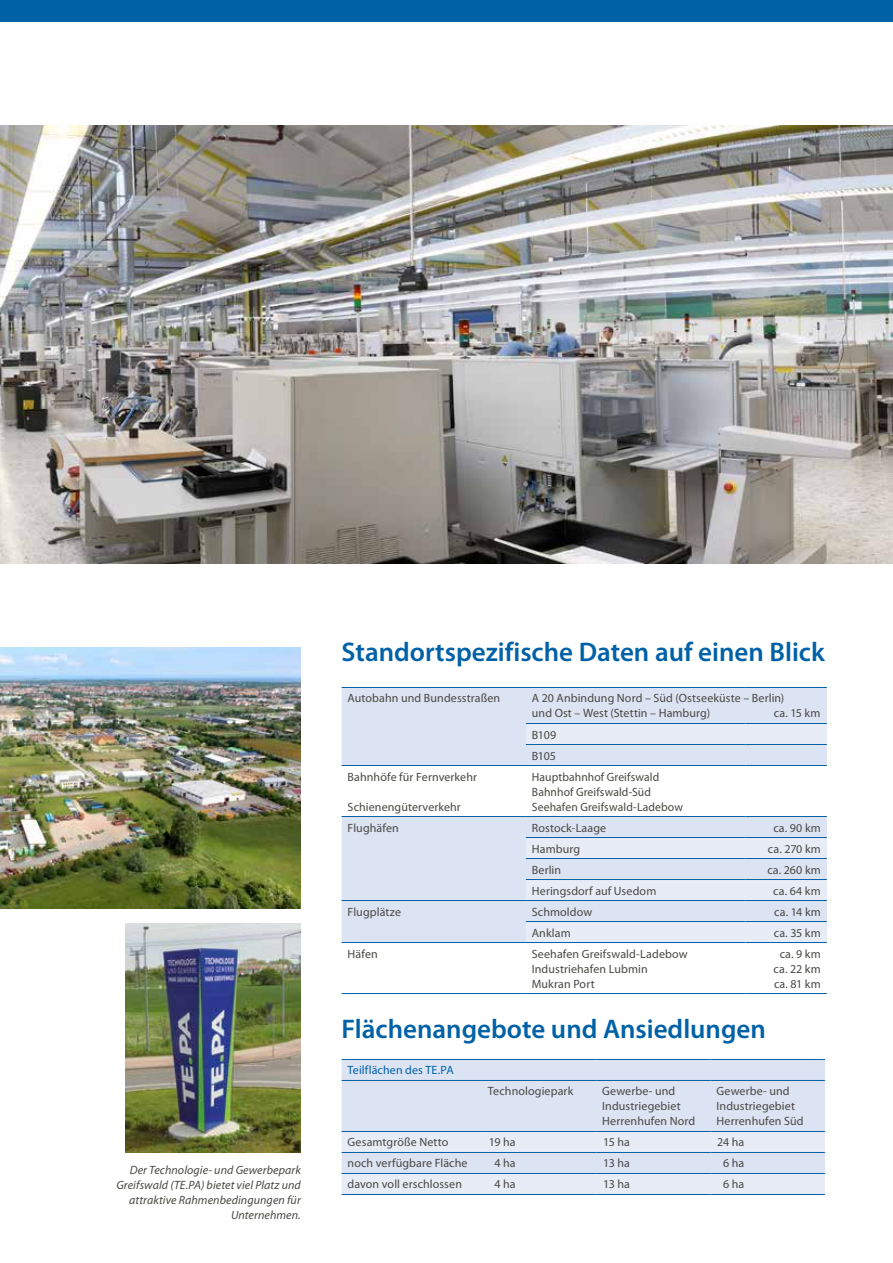
<style>
.page{position:relative;width:893px;height:1263px;background:#fff}
.page>*{position:absolute;margin:0;border:0;box-sizing:border-box;transform-origin:0 0}
.t1{font:600 27px "Myriad Pro";color:#0061a7}
.t2{font:12px/15px "Myriad Pro";letter-spacing:.01em;color:#494843}
.t3{font:italic 12px/15px "Myriad Pro";letter-spacing:.005em;color:#494843;text-align:right}
.t4{font:12px "Myriad Pro";letter-spacing:.01em;color:#0061a7}
.t5{font:12px/21px "Myriad Pro";letter-spacing:-.035em;color:#494843}
</style>
<div class="page">
<div style="left:0;top:0;width:893px;height:21px;background:#0061a7"></div>
<img style="left:0;top:125px;width:893px;height:438px">
<img style="left:126px;top:923px;width:175px;height:229px">
<div style="left:342px;top:688px;width:485px;height:77px;background:#dce3f3"></div>
<div style="left:526px;top:724px;width:301px;height:41px;background:#e3e8f5"></div>
<svg style="left:342px;top:817px;width:485px;height:125px;background:#dfe5f4"></svg>
<hr style="left:342px;top:687px;width:184px;height:1px;background:#0061a7">
<hr style="left:526px;top:687px;width:220px;height:1px;background:#0061a7">
<hr style="left:746px;top:687px;width:81px;height:1px;background:#0061a7">
<hr style="left:526px;top:723px;width:220px;height:1px;background:#0061a7">
<hr style="left:746px;top:723px;width:81px;height:1px;background:#0061a7">
<hr style="left:526px;top:744px;width:220px;height:1px;background:#0061a7">
<hr style="left:746px;top:744px;width:81px;height:1px;background:#0061a7">
<hr style="left:342px;top:765px;width:184px;height:1px;background:#0061a7">
<hr style="left:526px;top:765px;width:220px;height:1px;background:#0061a7">
<hr style="left:746px;top:765px;width:81px;height:1px;background:#0061a7">
<hr style="left:342px;top:816px;width:184px;height:1px;background:#0061a7">
<hr style="left:526px;top:816px;width:220px;height:1px;background:#0061a7">
<hr style="left:746px;top:816px;width:81px;height:1px;background:#0061a7">
<hr style="left:526px;top:837px;width:220px;height:1px;background:#0061a7">
<hr style="left:746px;top:837px;width:81px;height:1px;background:#0061a7">
<hr style="left:526px;top:858px;width:220px;height:1px;background:#0061a7">
<hr style="left:746px;top:858px;width:81px;height:1px;background:#0061a7">
<hr style="left:526px;top:879px;width:220px;height:1px;background:#0061a7">
<hr style="left:746px;top:879px;width:81px;height:1px;background:#0061a7">
<hr style="left:342px;top:900px;width:184px;height:1px;background:#0061a7">
<hr style="left:526px;top:900px;width:220px;height:1px;background:#0061a7">
<hr style="left:746px;top:900px;width:81px;height:1px;background:#0061a7">
<hr style="left:526px;top:921px;width:220px;height:1px;background:#0061a7">
<hr style="left:746px;top:921px;width:81px;height:1px;background:#0061a7">
<hr style="left:342px;top:942px;width:184px;height:1px;background:#0061a7">
<hr style="left:526px;top:942px;width:220px;height:1px;background:#0061a7">
<hr style="left:746px;top:942px;width:81px;height:1px;background:#0061a7">
<hr style="left:342px;top:993px;width:184px;height:1px;background:#0061a7">
<hr style="left:526px;top:993px;width:220px;height:1px;background:#0061a7">
<hr style="left:746px;top:993px;width:81px;height:1px;background:#0061a7">
<div style="left:342px;top:1060px;width:483px;height:71px;background:#dce3f3"></div>
<svg style="left:342px;top:1132px;width:483px;height:62px;background:#e3e8f5"></svg>
<hr style="left:342px;top:1152px;width:140px;height:1px;background:#0061a7">
<hr style="left:482px;top:1152px;width:114px;height:1px;background:#0061a7">
<hr style="left:596px;top:1152px;width:115px;height:1px;background:#0061a7">
<hr style="left:711px;top:1152px;width:114px;height:1px;background:#0061a7">
<hr style="left:342px;top:1173px;width:140px;height:1px;background:#0061a7">
<hr style="left:482px;top:1173px;width:114px;height:1px;background:#0061a7">
<hr style="left:596px;top:1173px;width:115px;height:1px;background:#0061a7">
<hr style="left:711px;top:1173px;width:114px;height:1px;background:#0061a7">
<hr style="left:342px;top:1194px;width:140px;height:1px;background:#0061a7">
<hr style="left:482px;top:1194px;width:114px;height:1px;background:#0061a7">
<hr style="left:596px;top:1194px;width:115px;height:1px;background:#0061a7">
<hr style="left:711px;top:1194px;width:114px;height:1px;background:#0061a7">
<hr style="left:342px;top:1059px;width:140px;height:1px;background:#0061a7">
<hr style="left:482px;top:1059px;width:114px;height:1px;background:#0061a7">
<hr style="left:596px;top:1059px;width:115px;height:1px;background:#0061a7">
<hr style="left:711px;top:1059px;width:114px;height:1px;background:#0061a7">
<hr style="left:342px;top:1080px;width:140px;height:1px;background:#0061a7">
<hr style="left:482px;top:1080px;width:114px;height:1px;background:#0061a7">
<hr style="left:596px;top:1080px;width:115px;height:1px;background:#0061a7">
<hr style="left:711px;top:1080px;width:114px;height:1px;background:#0061a7">
<hr style="left:342px;top:1131px;width:140px;height:1px;background:#0061a7">
<hr style="left:482px;top:1131px;width:114px;height:1px;background:#0061a7">
<hr style="left:596px;top:1131px;width:115px;height:1px;background:#0061a7">
<hr style="left:711px;top:1131px;width:114px;height:1px;background:#0061a7">
<img style="left:0;top:647px;width:301px;height:262px">
<p class="t3" style="left:116px;top:1162px;width:186px">Der Technologie- und Gewerbepark<br>Greifswald (TE.PA) bietet viel Platz und attraktive Rahmenbedingungen für<br>Unternehmen.</p>
<h1 class="t1" style="left:342px;top:635px;width:485px">Standortspezifische Daten auf einen Blick</h1>
<p class="t2" style="left:348px;top:691px;width:154px">Autobahn und Bundesstraßen</p>
<p class="t2" style="left:532px;top:691px;width:254px">A 20 Anbindung Nord – Süd (Ostseeküste – Berlin) und Ost – West (Stettin – Hamburg)</p>
<p class="t2" style="left:774px;top:706px;width:48px">ca. 15 km</p>
<p class="t2" style="left:348px;top:769px;width:131px">Bahnhöfe für Fernverkehr</p>
<p class="t2" style="left:348px;top:799px;width:115px">Schienengüterverkehr</p>
<p class="t5" style="left:532px;top:724px;width:26px">B109<br>B105</p>
<p class="t2" style="left:532px;top:769px;width:153px">Hauptbahnhof Greifswald<br>Bahnhof Greifswald-Süd<br>Seehafen Greifswald-Ladebow</p>
<p class="t2" style="left:348px;top:820px;width:53px">Flughäfen</p>
<p class="t2" style="left:532px;top:820px;width:76px">Rostock-Laage</p>
<p class="t2" style="left:773px;top:820px;width:49px">ca. 90 km</p>
<p class="t2" style="left:532px;top:841px;width:50px">Hamburg</p>
<p class="t2" style="left:768px;top:841px;width:54px">ca. 270 km</p>
<p class="t2" style="left:532px;top:862px;width:31px">Berlin</p>
<p class="t2" style="left:767px;top:862px;width:55px">ca. 260 km</p>
<p class="t2" style="left:532px;top:883px;width:126px">Heringsdorf auf Usedom</p>
<p class="t2" style="left:773px;top:883px;width:49px">ca. 64 km</p>
<p class="t2" style="left:348px;top:904px;width:55px">Flugplätze</p>
<p class="t2" style="left:532px;top:904px;width:62px">Schmoldow</p>
<p class="t2" style="left:774px;top:904px;width:48px">ca. 14 km</p>
<p class="t2" style="left:532px;top:925px;width:40px">Anklam</p>
<p class="t2" style="left:774px;top:925px;width:49px">ca. 35 km</p>
<p class="t2" style="left:348px;top:946px;width:32px">Häfen</p>
<p class="t2" style="left:532px;top:946px;width:157px">Seehafen Greifswald-Ladebow<br>Industriehafen Lubmin<br>Mukran Port</p>
<p class="t2" style="left:774px;top:946px;width:49px;text-align:center">ca. 9 km ca. 22 km ca. 81 km</p>
<h1 class="t1" style="left:342px;top:1011px;width:426px">Flächenangebote und Ansiedlungen</h1>
<p class="t4" style="left:348px;top:1063px;width:108px">Teilflächen des TE.PA</p>
<p class="t2" style="left:488px;top:1084px;width:87px">Technologiepark</p>
<p class="t2" style="left:602px;top:1084px;width:95px">Gewerbe- und<br>Industriegebiet<br>Herrenhufen Nord</p>
<p class="t2" style="left:717px;top:1084px;width:88px">Gewerbe- und<br>Industriegebiet<br>Herrenhufen Süd</p>
<p class="t2" style="left:348px;top:1135px;width:102px">Gesamtgröße Netto</p>
<p class="t2" style="left:489px;top:1135px;width:28px">19 ha</p>
<p class="t2" style="left:603px;top:1135px;width:28px">15 ha</p>
<p class="t2" style="left:717px;top:1135px;width:29px">24 ha</p>
<p class="t2" style="left:348px;top:1156px;width:121px">noch verfügbare Fläche</p>
<p class="t2" style="left:494px;top:1156px;width:23px">4 ha</p>
<p class="t2" style="left:603px;top:1156px;width:28px">13 ha</p>
<p class="t2" style="left:723px;top:1156px;width:23px">6 ha</p>
<p class="t2" style="left:348px;top:1177px;width:116px">davon voll erschlossen</p>
<p class="t2" style="left:494px;top:1177px;width:23px">4 ha</p>
<p class="t2" style="left:603px;top:1177px;width:28px">13 ha</p>
<p class="t2" style="left:723px;top:1177px;width:23px">6 ha</p>
</div>
